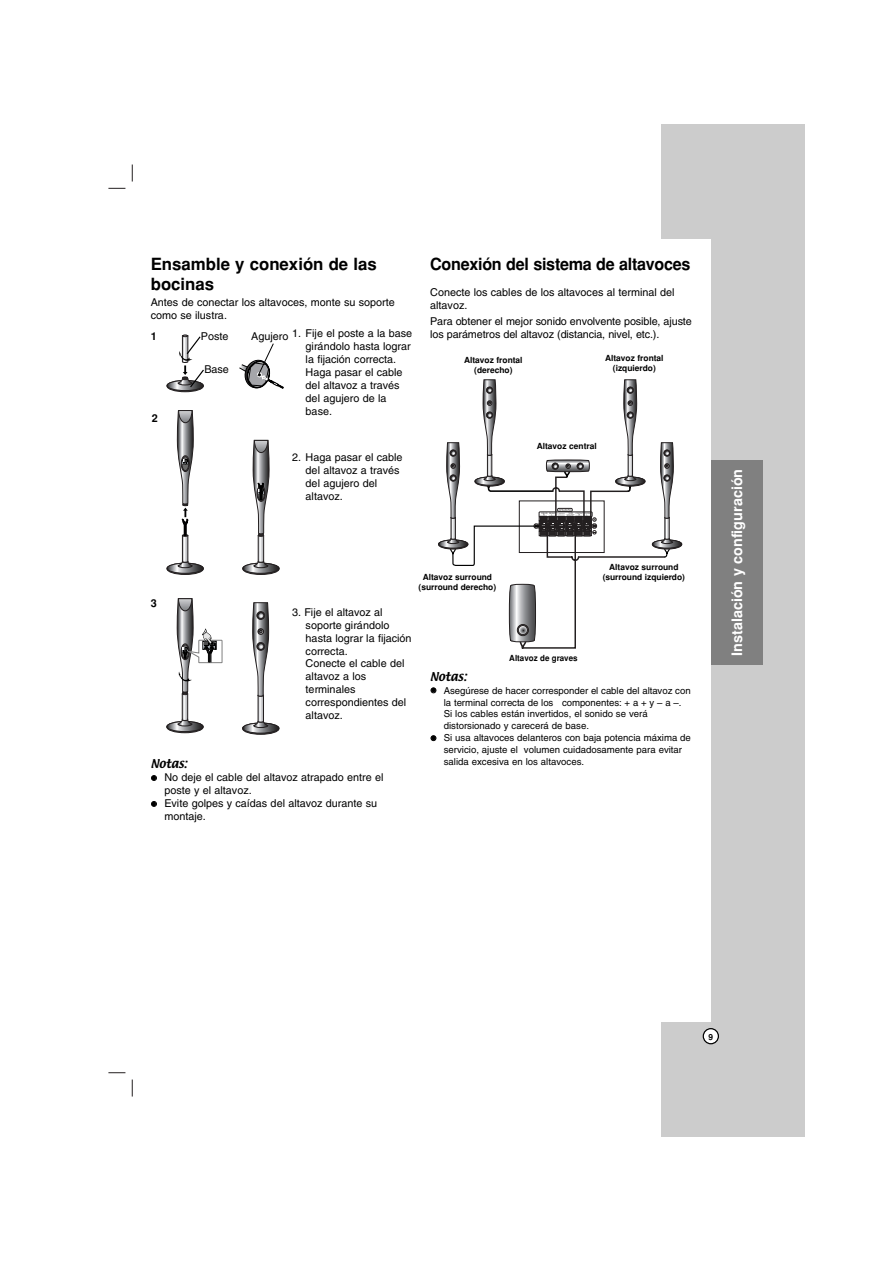
<style>
.page{position:relative;width:893px;height:1263px;background:#fff}
.page>*{position:absolute;margin:0;border:0;box-sizing:border-box;transform-origin:0 0}
.t1{font:700 16.8px/20.1px "Helvetica";letter-spacing:-.015em;color:#000}
.t2{font:700 16.8px "Helvetica";letter-spacing:-.015em;color:#000;scale:.96 1}
.t3{font:700 14.4px "Helvetica";color:#fff}
.t4{font:10.8px/12.9px "Helvetica";color:#000}
.t5{font:10.8px "Textile";color:#000}
.t6{font:700 10.8px "Helvetica";color:#000}
.t7{font:9.6px/11.9px "Helvetica";color:#000}
.t8{font:700 8.4px/10.1px "Helvetica";color:#000;text-align:center}
.t9{font:700 8.4px "Helvetica";color:#000;scale:.95 1}
</style>
<div class="page">
<svg style="left:132px;top:165px;width:1px;height:17px"></svg>
<svg style="left:132px;top:1080px;width:1px;height:17px"></svg>
<svg style="left:108px;top:188px;width:17px;height:1px"></svg>
<svg style="left:108px;top:1072px;width:17px;height:1px"></svg>
<div style="left:661px;top:124px;width:143px;height:1013px;background:#ccc"></div>
<div style="left:601px;top:239px;width:109px;height:783px;background:#fff"></div>
<svg style="left:702px;top:1028px;width:17px;height:16px"></svg>
<div style="left:710px;top:460px;width:52px;height:205px;background:#808080"></div>
<div style="left:438px;top:540px;width:30px;height:9px;background:#282425;border:1px solid #231f20;border-radius:50%"></div>
<svg style="left:438px;top:540px;width:30px;height:8px"></svg>
<div style="left:438px;top:540px;width:30px;height:8px;border:1px solid #231f20;border-radius:50%"></div>
<div style="left:652px;top:540px;width:29px;height:9px;background:#242021;border:1px solid #231f20;border-radius:50%"></div>
<svg style="left:652px;top:540px;width:29px;height:8px"></svg>
<div style="left:652px;top:540px;width:29px;height:8px;border:1px solid #231f20;border-radius:50%"></div>
<svg style="left:446px;top:380px;width:227px;height:269px"></svg>
<div style="left:518px;top:625px;width:9px;height:10px;border:1px solid #231f20;border-radius:50%"></div>
<div style="left:416px;top:573px;width:82px;height:22px;background:#fff"></div>
<div style="left:596px;top:562px;width:95px;height:32px;background:#fff"></div>
<div style="left:530px;top:441px;width:73px;height:14px;background:#fff"></div>
<svg style="left:167px;top:563px;width:36px;height:12px"></svg>
<svg style="left:167px;top:563px;width:36px;height:10px"></svg>
<div style="left:167px;top:563px;width:36px;height:10px;border:1px solid #231f20;border-radius:50%"></div>
<div style="left:167px;top:380px;width:36px;height:12px;background:#2c292a;border:1px solid #231f20;border-radius:50%"></div>
<svg style="left:167px;top:381px;width:36px;height:10px"></svg>
<div style="left:167px;top:380px;width:36px;height:11px;border:1px solid #231f20;border-radius:50%"></div>
<svg style="left:177px;top:410px;width:17px;height:158px"></svg>
<svg style="left:242px;top:563px;width:37px;height:12px"></svg>
<svg style="left:243px;top:563px;width:36px;height:10px"></svg>
<div style="left:242px;top:563px;width:37px;height:10px;border:1px solid #231f20;border-radius:50%"></div>
<div style="left:167px;top:721px;width:36px;height:12px;background:#2b2728;border:1px solid #231f20;border-radius:50%"></div>
<svg style="left:167px;top:722px;width:36px;height:10px"></svg>
<div style="left:167px;top:721px;width:36px;height:11px;border:1px solid #231f20;border-radius:50%"></div>
<svg style="left:253px;top:440px;width:16px;height:128px"></svg>
<svg style="left:177px;top:598px;width:45px;height:128px"></svg>
<div style="left:242px;top:723px;width:37px;height:11px;background:#282525;border:1px solid #231f20;border-radius:50%"></div>
<svg style="left:243px;top:723px;width:36px;height:10px"></svg>
<div style="left:242px;top:723px;width:37px;height:10px;border:1px solid #231f20;border-radius:50%"></div>
<svg style="left:252px;top:603px;width:17px;height:125px"></svg>
<svg style="left:239px;top:343px;width:44px;height:46px"></svg>
<svg style="left:178px;top:335px;width:26px;height:54px"></svg>
<h1 class="t1" style="left:151px;top:255px;width:227px">Ensamble y conexión de las bocinas</h1>
<p class="t4" style="left:151px;top:297px;width:245px">Antes de conectar los altavoces, monte su soporte como se ilustra.</p>
<p class="t4" style="left:305px;top:328px;width:108px;text-indent:-14px">1. Fije el poste a la base girándolo hasta lograr la fijación correcta.<br>Haga pasar el cable del altavoz a través del agujero de la base.</p>
<p class="t4" style="left:305px;top:452px;width:98px;text-indent:-14px">2. Haga pasar el cable del altavoz a través del agujero del altavoz.</p>
<p class="t6" style="left:151px;top:332px;width:8px">1</p>
<p class="t4" style="left:201px;top:331px;width:29px">Poste</p>
<p class="t4" style="left:251px;top:331px;width:39px">Agujero</p>
<p class="t4" style="left:204px;top:364px;width:26px">Base</p>
<p class="t6" style="left:152px;top:415px;width:8px">2</p>
<h1 class="t2" style="left:430px;top:258px;width:273px">Conexión del sistema de altavoces</h1>
<p class="t4" style="left:430px;top:287px;width:246px">Conecte los cables de los altavoces al terminal del altavoz.</p>
<p class="t4" style="left:430px;top:316px;width:263px">Para obtener el mejor sonido envolvente posible, ajuste los parámetros del altavoz (distancia, nivel, etc.).</p>
<p class="t8" style="left:464px;top:355px;width:60px">Altavoz frontal (derecho)</p>
<p class="t8" style="left:605px;top:354px;width:60px">Altavoz frontal (izquierdo)</p>
<p class="t8" style="left:536px;top:442px;width:61px">Altavoz central</p>
<p class="t8" style="left:418px;top:573px;width:79px">Altavoz surround (surround derecho)</p>
<p class="t8" style="left:602px;top:563px;width:84px">Altavoz surround (surround izquierdo)</p>
<p class="t6" style="left:151px;top:600px;width:8px">3</p>
<p class="t4" style="left:305px;top:606px;width:107px;text-indent:-14px">3. Fije el altavoz al soporte girándolo hasta lograr la fijación correcta.<br>Conecte el cable del altavoz a los terminales correspondientes del altavoz.</p>
<p class="t5" style="left:151px;top:759px;width:38px">Notas:</p>
<p class="t4" style="left:164px;top:772px;width:221px">No deje el cable del altavoz atrapado entre el poste y el altavoz.<br>Evite golpes y caídas del altavoz durante su montaje.</p>
<p class="t9" style="left:509px;top:655px;width:73px">Altavoz de graves</p>
<p class="t5" style="left:430px;top:672px;width:38px">Notas:</p>
<p class="t7" style="left:444px;top:685px;width:248px">Asegúrese de hacer corresponder el cable del altavoz con la terminal correcta de los componentes: + a + y – a –.<br>Si los cables están invertidos, el sonido se verá distorsionado y carecerá de base.<br>Si usa altavoces delanteros con baja potencia máxima de servicio, ajuste el volumen cuidadosamente para evitar salida excesiva en los altavoces.</p>
<h2 class="t3" style="left:731px;top:656px;width:189px;rotate:-90deg">Instalación y configuración</h2>
<p class="t8" style="left:708px;top:1032px;width:6px">9</p>
</div>
